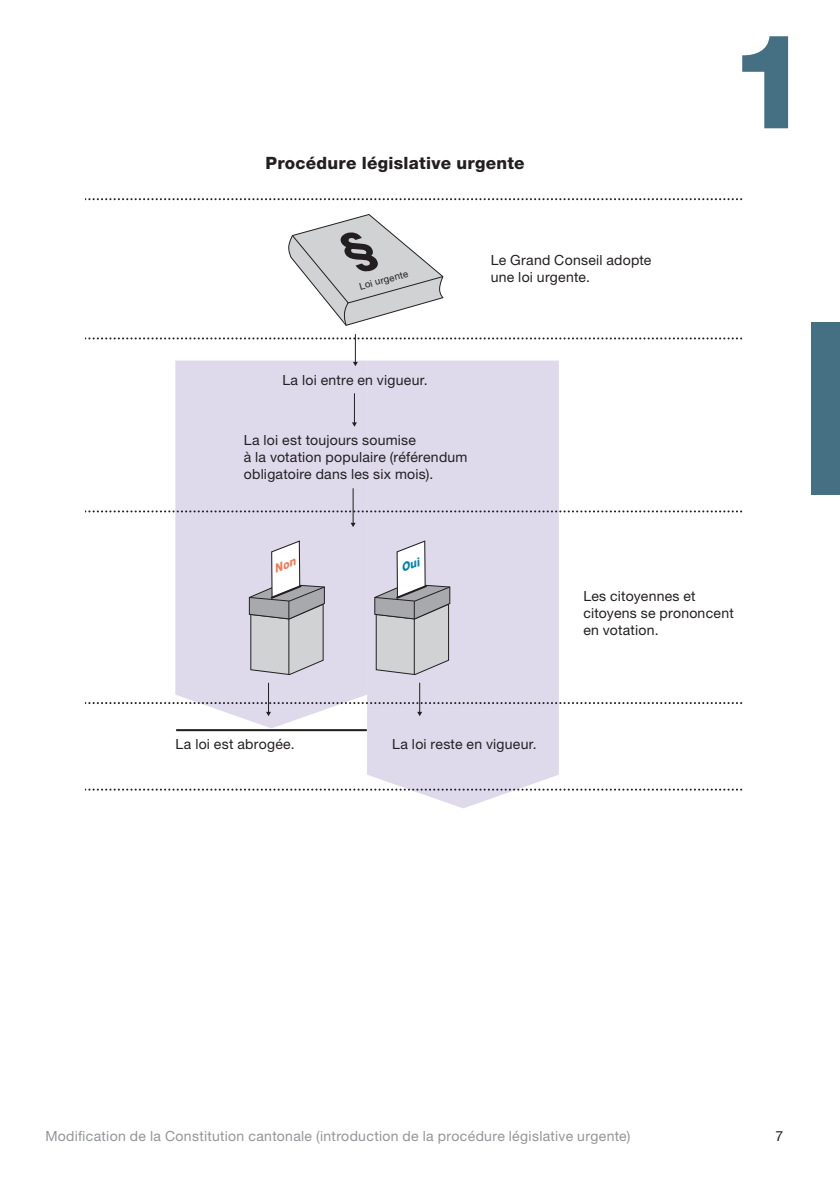
<style>
.page{position:relative;width:840px;height:1191px;background:#fff}
.page>*{position:absolute;margin:0;border:0;box-sizing:border-box;transform-origin:0 0}
.t1{font:800 132px "Helvetica Neue LT Pro";color:#456f82}
.t2{font:800 17px "Helvetica Neue LT Pro";letter-spacing:.015em;color:#231f20}
.t3{font:14px/17px "Helvetica Neue LT Pro";letter-spacing:.015em;color:#231f20}
.t4{font:14px "Helvetica Neue LT Pro";letter-spacing:.02em;color:#939598}
.t5{font:9.6px "Helvetica Neue LT Pro";color:#231f20}
</style>
<div class="page">
<div style="left:811px;top:322px;width:28px;height:172px;background:#456f82"></div>
<div style="left:367px;top:366px;width:191px;height:442px;background:#dedaec"></div>
<div style="left:175px;top:366px;width:192px;height:362px;background:#dedaec"></div>
<svg style="left:85px;top:198px;width:658px;height:2px"></svg>
<svg style="left:85px;top:510px;width:658px;height:2px"></svg>
<svg style="left:85px;top:702px;width:658px;height:2px"></svg>
<svg style="left:85px;top:788px;width:658px;height:2px"></svg>
<svg style="left:85px;top:334px;width:658px;height:32px"></svg>
<hr style="left:354px;top:393px;width:1px;height:30px;background:#231f20">
<svg style="left:352px;top:422px;width:5px;height:5px"></svg>
<hr style="left:352px;top:488px;width:1px;height:35px;background:#231f20">
<svg style="left:350px;top:523px;width:5px;height:4px"></svg>
<hr style="left:419px;top:682px;width:1px;height:30px;background:#231f20">
<svg style="left:417px;top:712px;width:5px;height:4px"></svg>
<hr style="left:268px;top:682px;width:1px;height:30px;background:#231f20">
<svg style="left:266px;top:712px;width:5px;height:4px"></svg>
<hr style="left:176px;top:729px;width:190px;height:2px;background:#231f20">
<svg style="left:288px;top:214px;width:156px;height:112px"></svg>
<svg style="left:248px;top:539px;width:77px;height:136px;background:#c8c7ce"></svg>
<svg style="left:373px;top:539px;width:77px;height:136px;background:#c8c7ce"></svg>
<p class="t2" style="left:265px;top:153px;width:260px">Procédure législative urgente</p>
<p class="t5" style="left:358px;top:280px;width:52px;rotate:-15deg">Loi urgente</p>
<p class="t3" style="left:490px;top:251px;width:162px">Le Grand Conseil adopte une loi urgente.</p>
<p class="t3" style="left:282px;top:371px;width:147px">La loi entre en vigueur.</p>
<p class="t3" style="left:244px;top:431px;width:225px">La loi est toujours soumise<br>à la votation populaire (référendum obligatoire dans les six mois).</p>
<h1 class="t1" style="left:728px;top:3px;width:85px">1</h1>
<p class="t3" style="left:175px;top:735px;width:121px">La loi est abrogée.</p>
<p class="t3" style="left:392px;top:735px;width:146px">La loi reste en vigueur.</p>
<p class="t3" style="left:583px;top:587px;width:152px">Les citoyennes et citoyens se prononcent en votation.</p>
<p class="t4" style="left:45px;top:1127px;width:586px">Modification de la Constitution cantonale (introduction de la procédure législative urgente)</p>
<p class="t3" style="left:775px;top:1127px;width:9px">7</p>
</div>
